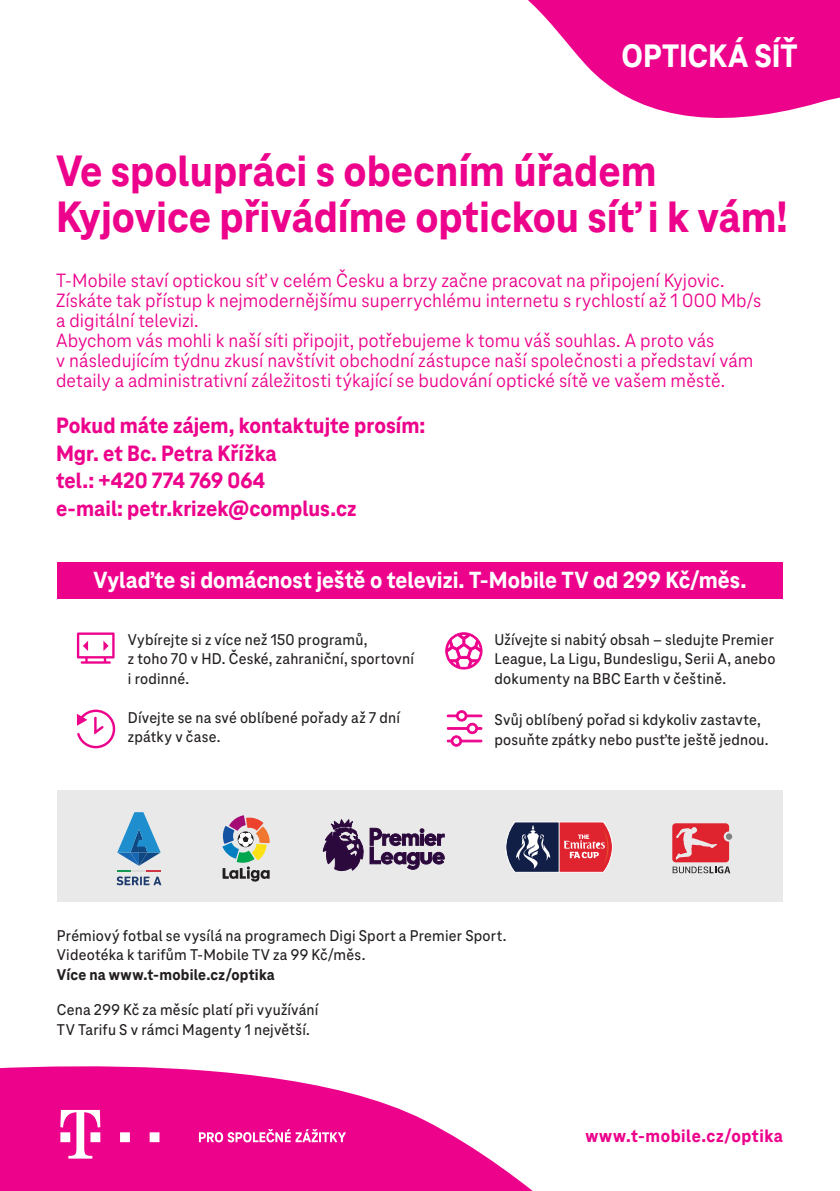
<style>
.page{position:relative;width:840px;height:1191px;background:#fff}
.page>*{position:absolute;margin:0;border:0;box-sizing:border-box;transform-origin:0 0}
.t1{font:800 45.6px/45.6px "Tele Neo";color:#ed028c}
.t2{font:800 33.8px "Tele Neo";color:#fff}
.t3{font:800 24.2px "Tele Neo";color:#fff}
.t4{font:800 23px/27.6px "Tele Neo";color:#ed028c}
.t5{font:20px/20px "Tele Neo";letter-spacing:.005em;color:#ed028c}
.t6{font:800 18.6px "Tele Neo";letter-spacing:.03em;color:#ed028c}
.t7{font:500 16.2px/19.4px "Tele Neo";letter-spacing:.015em;color:#231f20}
.t8{font:800 16.2px "Tele Neo";letter-spacing:.015em;color:#231f20}
</style>
<div class="page">
<svg style="left:0;top:1066px;width:533px;height:125px;fill:#ed028c"></svg>
<svg style="left:528px;top:0;width:311px;height:118px;fill:#ed028c"></svg>
<svg style="left:199px;top:1129px;width:147px;height:13px"></svg>
<svg style="left:60px;top:1110px;width:40px;height:48px"></svg>
<svg style="left:120px;top:1132px;width:10px;height:10px"></svg>
<svg style="left:149px;top:1132px;width:10px;height:10px"></svg>
<div style="left:57px;top:562px;width:725px;height:37px;background:#ed028c"></div>
<svg style="left:77px;top:632px;width:37px;height:31px"></svg>
<svg style="left:76px;top:709px;width:40px;height:40px"></svg>
<svg style="left:445px;top:632px;width:37px;height:37px"></svg>
<svg style="left:446px;top:710px;width:36px;height:37px"></svg>
<div style="left:57px;top:790px;width:725px;height:112px;background:#e9e9e9"></div>
<svg style="left:116px;top:812px;width:45px;height:73px"></svg>
<svg style="left:323px;top:819px;width:41px;height:53px"></svg>
<svg style="left:370px;top:828px;width:74px;height:41px"></svg>
<svg style="left:505px;top:821px;width:108px;height:52px;background:#995668"></svg>
<div style="left:725px;top:833px;width:6px;height:7px;background:#7f8081;border-radius:50%"></div>
<svg style="left:672px;top:823px;width:57px;height:50px"></svg>
<svg style="left:222px;top:815px;width:48px;height:67px"></svg>
<h2 class="t2" style="left:621px;top:37px;width:177px">OPTICKÁ SÍŤ</h2>
<h1 class="t1" style="left:56px;top:149px;width:732px">Ve spolupráci s obecním úřadem<br>Kyjovice přivádíme optickou síť i k vám!</h1>
<p class="t5" style="left:56px;top:270px;width:706px">T-Mobile staví optickou síť v celém Česku a brzy začne pracovat na připojení Kyjovic.<br>Získáte tak přístup k nejmodernějšímu superrychlému internetu s rychlostí až 1 000 Mb/s a digitální televizi.<br>Abychom vás mohli k naší síti připojit, potřebujeme k tomu váš souhlas. A proto vás<br>v následujícím týdnu zkusí navštívit obchodní zástupce naší společnosti a představí vám detaily a administrativní záležitosti týkající se budování optické sítě ve vašem městě.</p>
<h3 class="t4" style="left:56px;top:412px;width:370px">Pokud máte zájem, kontaktujte prosím:<br>Mgr. et Bc. Petra Křížka<br>tel.: +420 774 769 064<br>e-mail: petr.krizek@complus.cz</h3>
<h3 class="t3" style="left:93px;top:566px;width:654px">Vylaďte si domácnost ještě o televizi. T-Mobile TV od 299 Kč/měs.</h3>
<p class="t7" style="left:128px;top:630px;width:287px">Vybírejte si z více než 150 programů,<br>z toho 70 v HD. České, zahraniční, sportovní i rodinné.</p>
<p class="t7" style="left:128px;top:707px;width:273px">Dívejte se na své oblíbené pořady až 7 dní zpátky v čase.</p>
<p class="t7" style="left:494px;top:710px;width:275px">Svůj oblíbený pořad si kdykoliv zastavte, posuňte zpátky nebo pusťte ještě jednou.</p>
<p class="t7" style="left:494px;top:630px;width:282px;text-align:justify">Užívejte si nabitý obsah – sledujte Premier League, La Ligu, Bundesligu, Serii A, anebo dokumenty na BBC Earth v češtině.</p>
<p class="t7" style="left:57px;top:926px;width:451px">Prémiový fotbal se vysílá na programech Digi Sport a Premier Sport.<br>Videotéka k tarifům T-Mobile TV za 99 Kč/měs.</p>
<p class="t8" style="left:57px;top:965px;width:219px">Více na www.t-mobile.cz/optika</p>
<p class="t7" style="left:57px;top:1000px;width:263px">Cena 299 Kč za měsíc platí při využívání<br>TV Tarifu S v rámci Magenty 1 největší.</p>
<p class="t6" style="left:585px;top:1125px;width:199px">www.t-mobile.cz/optika</p>
</div>
